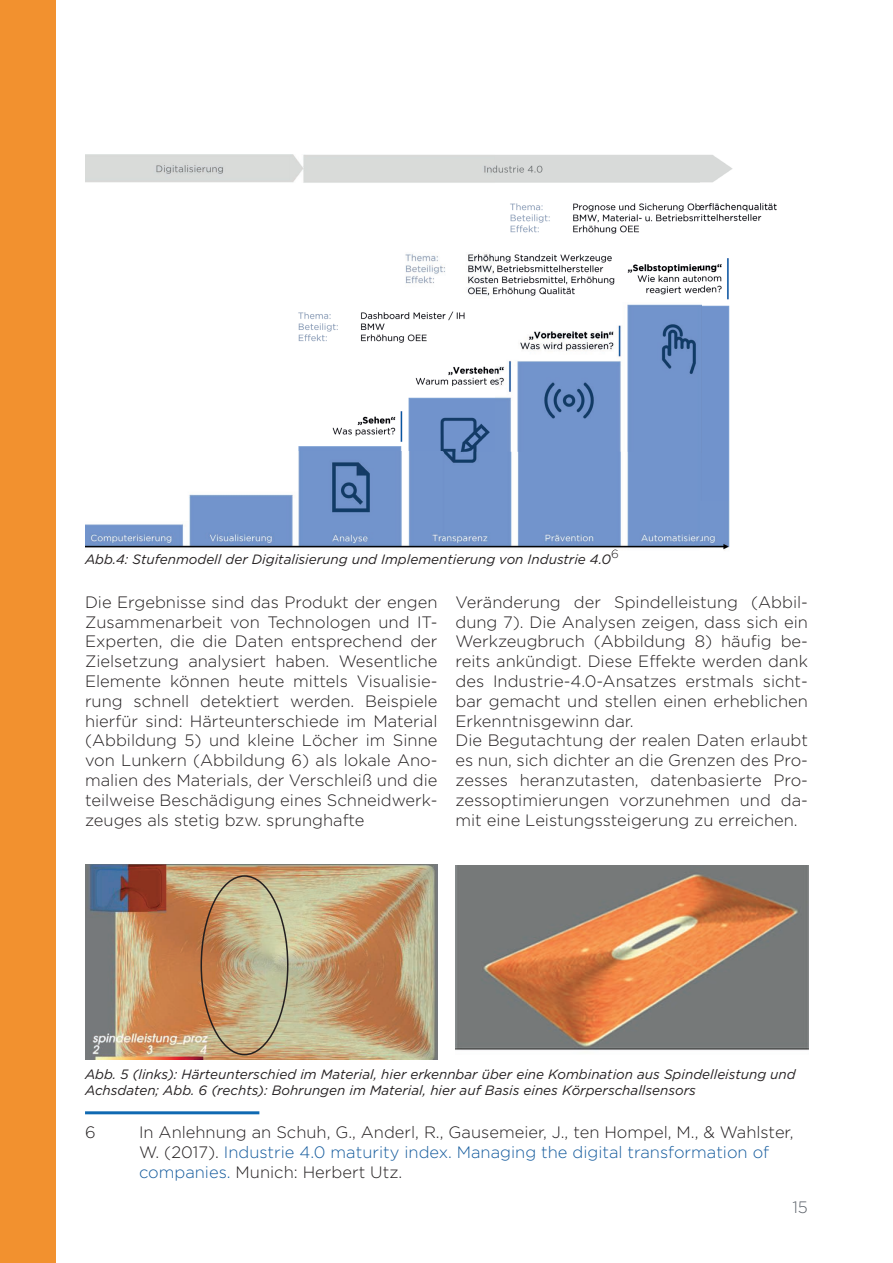
<style>
.page{position:relative;width:893px;height:1263px;background:#fff}
.page>*{position:absolute;margin:0;border:0;box-sizing:border-box;transform-origin:0 0}
.t1{font:300 16.5px/19.8px "Arson Pro";color:#231f20}
.t2{font:300 16.5px "Arson Pro";color:#5e646c}
.t3{font:italic 13.5px/16.2px "Arson Pro";color:#231f20}
.s1{color:#175d9e}
</style>
<div class="page">
<div style="left:0;top:0;width:55px;height:1263px;background:#f2912f"></div>
<img style="left:85px;top:865px;width:352px;height:194px">
<img style="left:456px;top:866px;width:352px;height:185px">
<img style="left:85px;top:154px;width:692px;height:397px">
<svg style="left:612px;top:549px;width:6px;height:2px"></svg>
<hr style="left:85px;top:1111px;width:174px;height:3px;background:#0f69b2">
<div style="left:201px;top:875px;width:87px;height:180px;border:2px solid #231f20;border-radius:50%"></div>
<p class="t3" style="left:85px;top:551px;width:535px">Abb.4: Stufenmodell der Digitalisierung und Implementierung von Industrie 4.0<sup>6</sup></p>
<p class="t1" style="left:85px;top:592px;width:354px;text-align:justify">Die Ergebnisse sind das Produkt der engen Zusammenarbeit von Technologen und IT-Experten, die die Daten entsprechend der Zielsetzung analysiert haben. Wesentliche Elemente können heute mittels Visualisie&shy;rung schnell detektiert werden. Beispiele hierfür sind: Härteunterschiede im Material (Abbildung 5) und kleine Löcher im Sinne von Lunkern (Abbildung 6) als lokale Ano&shy;malien des Materials, der Verschleiß und die teilweise Beschädigung eines Schneidwerk&shy;zeuges als stetig bzw. sprunghafte</p>
<p class="t1" style="left:455px;top:592px;width:354px">Veränderung der Spindelleistung (Abbil&shy;dung 7). Die Analysen zeigen, dass sich ein Werkzeugbruch (Abbildung 8) häufig be&shy;reits ankündigt. Diese Effekte werden dank des Industrie-4.0-Ansatzes erstmals sicht&shy;bar gemacht und stellen einen erheblichen Erkenntnisgewinn dar.<br>Die Begutachtung der realen Daten erlaubt es nun, sich dichter an die Grenzen des Pro&shy;zesses heranzutasten, datenbasierte Pro&shy;zessoptimierungen vorzunehmen und da&shy;mit eine Leistungssteigerung zu erreichen.</p>
<p class="t3" style="left:85px;top:1066px;width:712px">Abb. 5 (links): Härteunterschied im Material, hier erkennbar über eine Kombination aus Spindelleistung und<br>Achsdaten; Abb. 6 (rechts): Bohrungen im Material, hier auf Basis eines Körperschallsensors</p>
<p class="t1" style="left:85px;top:1122px;width:12px">6</p>
<p class="t1" style="left:139px;top:1122px;width:656px">In Anlehnung an Schuh, G., Anderl, R., Gausemeier, J., ten Hompel, M., &amp; Wahlster,<br>W. (2017). <span class="s1">Industrie 4.0 maturity index. Managing the digital transformation of companies.</span> Munich: Herbert Utz.</p>
<p class="t2" style="left:792px;top:1198px;width:17px">15</p>
</div>
